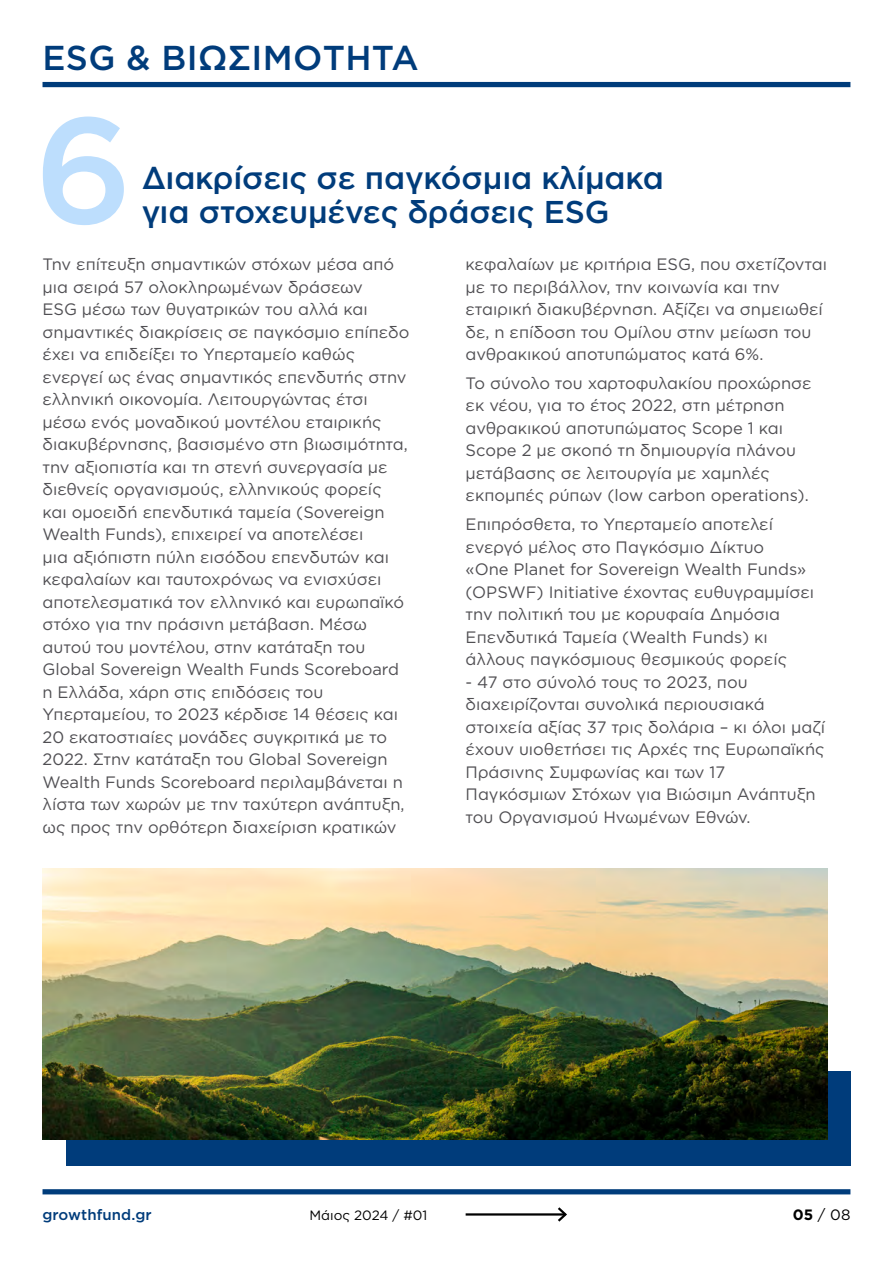
<style>
.page{position:relative;width:893px;height:1263px;background:#fff}
.page>*{position:absolute;margin:0;border:0;box-sizing:border-box;transform-origin:0 0}
.t1{font:500 150px "Gotham Greek";color:#bddefd}
.t2{font:500 34.5px "Gotham Greek";letter-spacing:.01em;color:#003c7b}
.t3{font:500 31.5px/34.5px "Gotham Greek";letter-spacing:-.005em;color:#003c7b}
.t4{font:16.5px/22.5px "Gotham Greek";color:#504f53}
.t5{font:500 15px "Gotham Greek";letter-spacing:.005em;color:#003c7b}
.t6{font:15px "Gotham Greek";color:#000}
.t7{font:13.5px "Gotham Greek";color:#000}
.s1{font-weight:700}
</style>
<div class="page">
<div style="left:43px;top:1189px;width:807px;height:5px;background:#003c7b"></div>
<hr style="left:466px;top:1213px;width:99px;height:2px;background:#000">
<svg style="left:555px;top:1207px;width:12px;height:15px"></svg>
<div style="left:43px;top:82px;width:807px;height:5px;background:#003c7b"></div>
<div style="left:66px;top:1071px;width:784px;height:94px;background:#003c7b"></div>
<img style="left:43px;top:868px;width:784px;height:272px">
<h2 class="t2" style="left:43px;top:38px;width:378px">ESG &amp; ΒΙΩΣΙΜOΤΗΤΑ</h2>
<h1 class="t1" style="left:34px;top:85px;width:100px">6</h1>
<h3 class="t3" style="left:142px;top:160px;width:523px">Διακρίσεις σε παγκόσμια κλίμακα για στοχευμένες δράσεις ESG</h3>
<p class="t4" style="left:466px;top:253px;width:363px">κεφαλαίων με κριτήρια ESG, που σχετίζονται µε το περιβάλλον, την κοινωνία και την εταιρική διακυβέρνηση. Αξίζει να σημειωθεί δε, η επίδοση του Ομίλου στην μείωση του ανθρακικού αποτυπώματος κατά 6%.</p>
<p class="t4" style="left:466px;top:372px;width:347px">Το σύνολο του χαρτοφυλακίου προχώρησε εκ νέου, για το έτος 2022, στη μέτρηση ανθρακικού αποτυπώματος Scope 1 και Scope 2 με σκοπό τη δημιουργία πλάνου μετάβασης σε λειτουργία με χαμηλές εκπομπές ρύπων (low carbon operations).</p>
<p class="t4" style="left:466px;top:513px;width:350px">Επιπρόσθετα, το Υπερταμείο αποτελεί ενεργό μέλος στο Παγκόσμιο Δίκτυο<br>«One Planet for Sovereign Wealth Funds» (OPSWF) Initiative έχοντας ευθυγραμμίσει την πολιτική του με κορυφαία Δημόσια Επενδυτικά Ταμεία (Wealth Funds) κι άλλους παγκόσμιους θεσμικούς φορείς</p>
<p class="t4" style="left:466px;top:670px;width:361px">- 47 στο σύνολό τους το 2023, που διαχειρίζονται συνολικά περιουσιακά στοιχεία αξίας 37 τρις δολάρια – κι όλοι μαζί έχουν υιοθετήσει τις Αρχές της Ευρωπαϊκής Πράσινης Συμφωνίας και των 17<br>Παγκόσμιων Στόχων για Βιώσιμη Ανάπτυξη του Οργανισμού Ηνωμένων Εθνών.</p>
<p class="t4" style="left:43px;top:253px;width:368px">Την επίτευξη σημαντικών στόχων μέσα από μια σειρά 57 ολοκληρωμένων δράσεων<br>ESG μέσω των θυγατρικών του αλλά και σημαντικές διακρίσεις σε παγκόσμιο επίπεδο έχει να επιδείξει το Υπερταμείο καθώς ενεργεί ως ένας σημαντικός επενδυτής στην ελληνική οικονομία. Λειτουργώντας έτσι μέσω ενός μοναδικού μοντέλου εταιρικής διακυβέρνησης, βασισμένο στη βιωσιμότητα, την αξιοπιστία και τη στενή συνεργασία με διεθνείς οργανισμούς, ελληνικούς φορείς και ομοειδή επενδυτικά ταμεία (Sovereign Wealth Funds), επιχειρεί να αποτελέσει<br>μια αξιόπιστη πύλη εισόδου επενδυτών και κεφαλαίων και ταυτοχρόνως να ενισχύσει αποτελεσματικά τον ελληνικό και ευρωπαϊκό στόχο για την πράσινη μετάβαση. Μέσω αυτού του μοντέλου, στην κατάταξη του Global Sovereign Wealth Funds Scoreboard η Ελλάδα, χάρη στις επιδόσεις του Υπερταμείου, το 2023 κέρδισε 14 θέσεις και 20 εκατοστιαίες μονάδες συγκριτικά με το 2022. Στην κατάταξη του Global Sovereign Wealth Funds Scoreboard περιλαμβάνεται η λίστα των χωρών με την ταχύτερη ανάπτυξη, ως προς την ορθότερη διαχείριση κρατικών</p>
<p class="t5" style="left:43px;top:1206px;width:111px">growthfund.gr</p>
<p class="t7" style="left:309px;top:1208px;width:119px">Μάιος 2024 / #01</p>
<p class="t6" style="left:793px;top:1207px;width:59px"><span class="s1">05</span> / 08</p>
</div>
